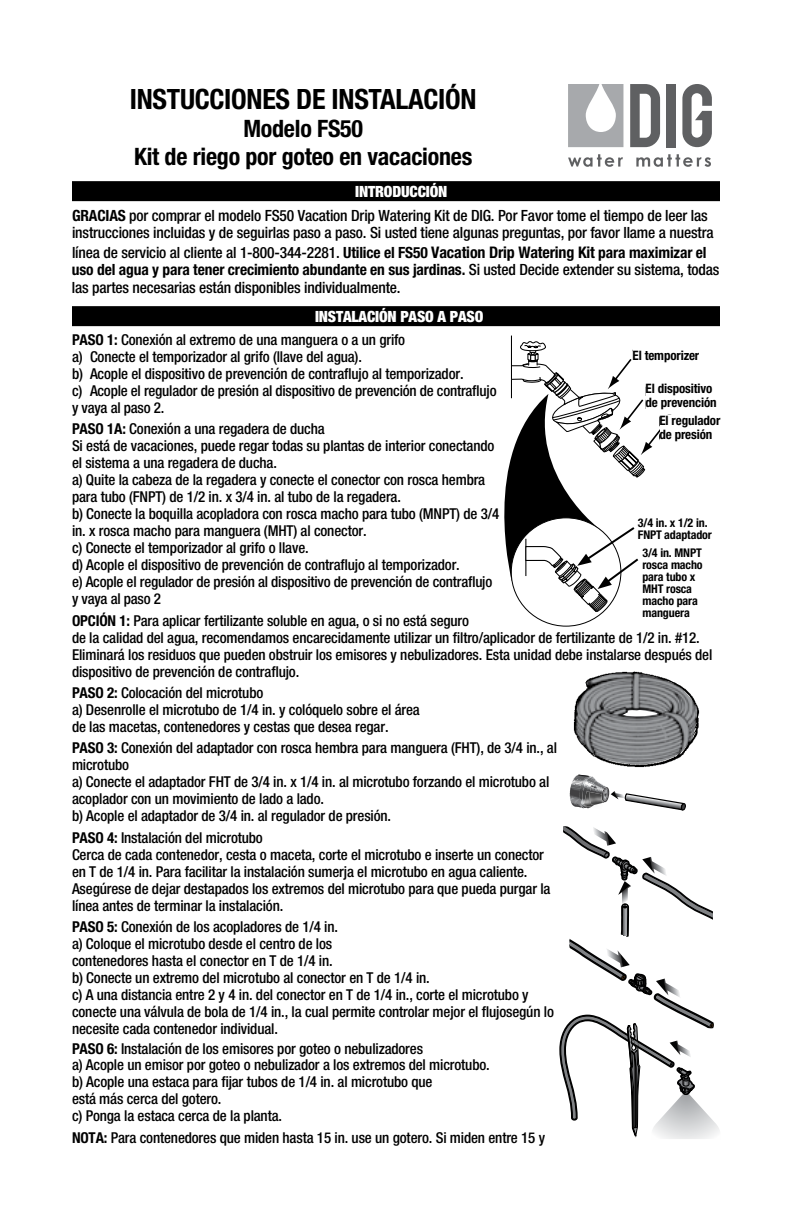
<style>
.page{position:relative;width:792px;height:1224px;background:#fff}
.page>*{position:absolute;margin:0;border:0;box-sizing:border-box;transform-origin:0 0}
.t1{font:700 condensed 28px "Helvetica Neue";letter-spacing:-.01em;color:#000}
.t2{font:700 condensed 24px/28px "Helvetica Neue";letter-spacing:-.01em;color:#000;text-align:center}
.t3{font:500 condensed 15.6px/23.4px "Helvetica Neue";letter-spacing:-.01em;color:#000}
.t4{font:900 condensed 15.6px "Helvetica Neue";letter-spacing:-.01em;color:#fff}
.t5{font:500 condensed 15px/17px "Helvetica Neue";letter-spacing:-.01em;color:#000}
.t6{font:700 condensed 13px/14px "Helvetica Neue";letter-spacing:-.01em;color:#000}
.t7{font:700 condensed 13px/13px "Helvetica Neue";letter-spacing:-.01em;color:#000;scale:.8 1}
.t8{font:700 condensed 12px/12px "Helvetica Neue";letter-spacing:-.01em;color:#000}
.s1{font-weight:900;color:#fff}
.s2{font-weight:700}
.s3{font-weight:700;font-size:16px}
</style>
<div class="page">
<div style="left:72px;top:181px;width:648px;height:20px;background:#000"></div>
<div style="left:72px;top:306px;width:648px;height:20px;background:#000"></div>
<img style="left:573px;top:706px;width:127px;height:62px">
<svg style="left:575px;top:671px;width:123px;height:94px"></svg>
<hr style="left:511px;top:336px;width:1px;height:62px;background:#000">
<svg style="left:504px;top:341px;width:156px;height:271px"></svg>
<div style="left:633px;top:349px;width:72px;height:21px;background:#fff"></div>
<div style="left:646px;top:383px;width:72px;height:31px;background:#fff"></div>
<svg style="left:570px;top:775px;width:116px;height:36px"></svg>
<svg style="left:559px;top:826px;width:160px;height:313px"></svg>
<svg style="left:630px;top:84px;width:30px;height:63px"></svg>
<div style="left:666px;top:84px;width:10px;height:63px;background:#5f6062"></div>
<svg style="left:682px;top:84px;width:30px;height:63px"></svg>
<svg style="left:568px;top:84px;width:55px;height:63px"></svg>
<svg style="left:568px;top:154px;width:55px;height:13px"></svg>
<svg style="left:636px;top:154px;width:75px;height:13px"></svg>
<h1 class="t1" style="left:130px;top:82px;width:348px">INSTUCCIONES DE INSTALACIÓN</h1>
<h2 class="t2" style="left:134px;top:114px;width:340px">Modelo FS50<br>Kit de riego por goteo en vacaciones</h2>
<p class="t3" style="left:72px;top:180px;width:637px;text-indent:283px"><span class="s1">INTRODUCCIÓN<br></span><span class="s2">GRACIAS</span> por comprar el modelo FS50 Vacation Drip Watering Kit de DIG. Por Favor tome el tiempo de leer las</p>
<p class="t3" style="left:72px;top:223px;width:643px;line-height:19.4px">instrucciones incluidas y de seguirlas paso a paso. Si usted tiene algunas preguntas, por favor llame a nuestra línea de servicio al cliente al 1-800-344-2281. <span class="s2">Utilice el FS50</span> <span class="s3">Vacation Drip Watering Kit</span> <span class="s2">para maximizar el</span></p>
<p class="t3" style="left:72px;top:261px;width:649px;line-height:17.4px"><span class="s2">uso del agua y para tener crecimiento abundante en sus jardinas.</span> Si usted Decide extender su sistema, todas las partes necesarias están disponibles individualmente.</p>
<p class="t4" style="left:315px;top:307px;width:170px">INSTALACIÓN PASO A PASO</p>
<p class="t5" style="left:72px;top:331px;width:426px"><span class="s2">PASO 1:</span> Conexión al extremo de una manguera o a un grifo<br>a) Conecte el temporizador al grifo (llave del agua).<br>b) Acople el dispositivo de prevención de contraflujo al temporizador.<br>c) Acople el regulador de presión al dispositivo de prevención de contraflujo y vaya al paso 2.</p>
<p class="t5" style="left:72px;top:420px;width:429px"><span class="s2">PASO 1A:</span> Conexión a una regadera de ducha<br>Si está de vacaciones, puede regar todas su plantas de interior conectando el sistema a una regadera de ducha.<br>a) Quite la cabeza de la regadera y conecte el conector con rosca hembra para tubo (FNPT) de 1/2 in. x 3/4 in. al tubo de la regadera.<br>b) Conecte la boquilla acopladora con rosca macho para tubo (MNPT) de 3/4 in. x rosca macho para manguera (MHT) al conector.<br>c) Conecte el temporizador al grifo o llave.<br>d) Acople el dispositivo de prevención de contraflujo al temporizador.<br>e) Acople el regulador de presión al dispositivo de prevención de contraflujo y vaya al paso 2</p>
<p class="t5" style="left:72px;top:612px;width:642px"><span class="s2">OPCIÓN 1:</span> Para aplicar fertilizante soluble en agua, o si no está seguro<br>de la calidad del agua, recomendamos encarecidamente utilizar un filtro/aplicador de fertilizante de 1/2 in. #12.<br>Eliminará los residuos que pueden obstruir los emisores y nebulizadores. Esta unidad debe instalarse después del dispositivo de prevención de contraflujo.</p>
<p class="t5" style="left:72px;top:684px;width:349px"><span class="s2">PASO 2:</span> Colocación del microtubo<br>a) Desenrolle el microtubo de 1/4 in. y colóquelo sobre el área de las macetas, contenedores y cestas que desea regar.</p>
<p class="t5" style="left:72px;top:739px;width:487px"><span class="s2">PASO 3:</span> Conexión del adaptador con rosca hembra para manguera (FHT), de 3/4 in., al microtubo<br>a) Conecte el adaptador FHT de 3/4 in. x 1/4 in. al microtubo forzando el microtubo al acoplador con un movimiento de lado a lado.<br>b) Acople el adaptador de 3/4 in. al regulador de presión.</p>
<p class="t5" style="left:72px;top:829px;width:480px"><span class="s2">PASO 4:</span> Instalación del microtubo<br>Cerca de cada contenedor, cesta o maceta, corte el microtubo e inserte un conector en T de 1/4 in. Para facilitar la instalación sumerja el microtubo en agua caliente.<br>Asegúrese de dejar destapados los extremos del microtubo para que pueda purgar la línea antes de terminar la instalación.</p>
<p class="t5" style="left:72px;top:918px;width:483px"><span class="s2">PASO 5:</span> Conexión de los acopladores de 1/4 in.<br>a) Coloque el microtubo desde el centro de los<br>contenedores hasta el conector en T de 1/4 in.<br>b) Conecte un extremo del microtubo al conector en T de 1/4 in.<br>c) A una distancia entre 2 y 4 in. del conector en T de 1/4 in., corte el microtubo y conecte una válvula de bola de 1/4 in., la cual permite controlar mejor el flujosegún lo necesite cada contenedor individual.</p>
<p class="t5" style="left:72px;top:1040px;width:419px"><span class="s2">PASO 6:</span> Instalación de los emisores por goteo o nebulizadores<br>a) Acople un emisor por goteo o nebulizador a los extremos del microtubo. b) Acople una estaca para fijar tubos de 1/4 in. al microtubo que<br>está más cerca del gotero.<br>c) Ponga la estaca cerca de la planta.</p>
<p class="t5" style="left:72px;top:1128px;width:475px"><span class="s2">NOTA:</span> Para contenedores que miden hasta 15 in. use un gotero. Si miden entre 15 y</p>
<p class="t7" style="left:633px;top:347px;width:31px">Timer</p>
<p class="t7" style="left:645px;top:384px;width:50px">Backflow<br>Preventer</p>
<p class="t7" style="left:667px;top:413px;width:50px">Pressure<br>Regulator</p>
<p class="t6" style="left:633px;top:348px;width:68px">El temporizer</p>
<p class="t6" style="left:646px;top:381px;width:73px">El dispositivo de prevención</p>
<p class="t6" style="left:660px;top:415px;width:62px">El regulador de presión</p>
<p class="t8" style="left:638px;top:516px;width:76px">3/4 in. x 1/2 in.<br>FNPT adaptador</p>
<p class="t8" style="left:642px;top:547px;width:62px">3/4 in. MNPT rosca macho para tubo x<br>MHT rosca macho para manguera</p>
</div>
